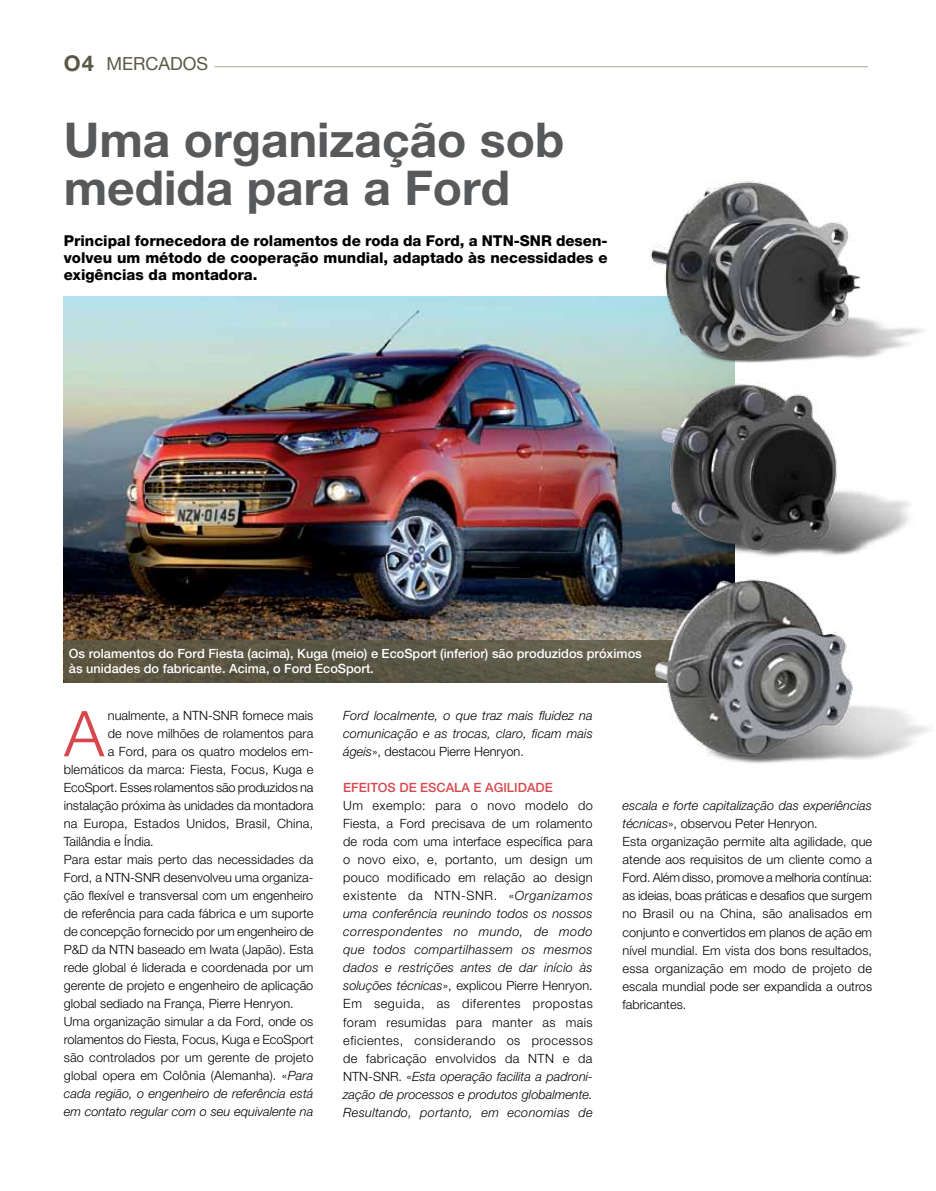
<style>
.page{position:relative;width:936px;height:1191px;background:#fff}
.page>*{position:absolute;margin:0;border:0;box-sizing:border-box;transform-origin:0 0}
.t1{font:300 63.15px "Helvetica Neue";color:#d6484e}
.t2{font:700 48px/48px "Helvetica Neue";color:#58595b}
.t3{font:18px "Helvetica Neue";color:#5b5945}
.t4{font:800 15px/17.2px "Helvetica Neue";color:#000;text-align:justify}
.t5{font:300 12.75px/18px "Helvetica Neue";color:#000;text-align:justify}
.t6{font:italic 300 12.75px/18px "Helvetica Neue";color:#000;text-align:justify}
.t7{font:500 12.75px/15px "Helvetica Neue";color:#fff}
.t8{font:500 12.75px "Helvetica Neue";color:#d6484e}
.s1{font-weight:700;font-size:21.75px}
.s2{font-style:italic}
.s3{font-style:normal}
</style>
<div class="page">
<img style="left:64px;top:297px;width:583px;height:343px">
<hr style="left:214px;top:66px;width:654px;height:1px;background:#aaa998">
<img style="left:640px;top:181px;width:284px;height:206px">
<img style="left:647px;top:370px;width:277px;height:197px">
<div style="left:64px;top:640px;width:634px;height:43px;background:#5b5945"></div>
<img style="left:645px;top:567px;width:285px;height:197px">
<h3 class="t3" style="left:64px;top:53px;width:146px"><span class="s1">O4</span> MERCADOS</h3>
<h2 class="t2" style="left:64px;top:114px;width:502px">Uma organização sob medida para a Ford</h2>
<p class="t4" style="left:64px;top:231px;width:545px">Principal fornecedora de rolamentos de roda da Ford, a NTN-SNR desen&shy;volveu um método de cooperação mundial, adaptado às necessidades e exigências da montadora.</p>
<p class="t7" style="left:69px;top:646px;width:574px">Os rolamentos do Ford Fiesta (acima), Kuga (meio) e EcoSport (inferior) são produzidos próximos às unidades do fabricante. Acima, o Ford EcoSport.</p>
<h1 class="t1" style="left:64px;top:695px;width:41px">A</h1>
<p class="t5" style="left:108px;top:706px;width:207px">nualmente, a NTN-SNR fornece mais</p>
<p class="t5" style="left:108px;top:724px;width:207px">de nove milhões de rolamentos para</p>
<p class="t5" style="left:108px;top:742px;width:207px">a Ford, para os quatro modelos em-</p>
<p class="t5" style="left:64px;top:760px;width:251px">blemáticos da marca: Fiesta, Focus, Kuga e</p>
<p class="t5" style="left:64px;top:778px;width:251px">EcoSport. Esses rolamentos são produzidos na</p>
<p class="t5" style="left:64px;top:796px;width:251px">instalação próxima às unidades da montadora</p>
<p class="t5" style="left:64px;top:814px;width:251px">na Europa, Estados Unidos, Brasil, China,</p>
<p class="t5" style="left:64px;top:832px;width:91px">Tailândia e Índia.</p>
<p class="t5" style="left:64px;top:850px;width:251px">Para estar mais perto das necessidades da</p>
<p class="t5" style="left:64px;top:868px;width:251px">Ford, a NTN-SNR desenvolveu uma organiza-</p>
<p class="t5" style="left:64px;top:886px;width:251px">ção flexível e transversal com um engenheiro</p>
<p class="t5" style="left:64px;top:904px;width:251px">de referência para cada fábrica e um suporte</p>
<p class="t5" style="left:64px;top:922px;width:251px">de concepção fornecido por um engenheiro de</p>
<p class="t5" style="left:64px;top:940px;width:251px">P&amp;D da NTN baseado em Iwata (Japão). Esta</p>
<p class="t5" style="left:64px;top:958px;width:251px">rede global é liderada e coordenada por um</p>
<p class="t5" style="left:64px;top:976px;width:251px">gerente de projeto e engenheiro de aplicação</p>
<p class="t5" style="left:64px;top:994px;width:231px">global sediado na França, Pierre Henryon.</p>
<p class="t5" style="left:64px;top:1012px;width:251px">Uma organização simular a da Ford, onde os</p>
<p class="t5" style="left:64px;top:1030px;width:251px">rolamentos do Fiesta, Focus, Kuga e EcoSport</p>
<p class="t5" style="left:64px;top:1048px;width:251px">são controlados por um gerente de projeto</p>
<p class="t5" style="left:64px;top:1066px;width:251px">global opera em Colônia (Alemanha). «<span class="s2">Para</span></p>
<p class="t6" style="left:64px;top:1084px;width:251px">cada região, o engenheiro de referência está</p>
<p class="t6" style="left:64px;top:1102px;width:251px">em contato regular com o seu equivalente na</p>
<p class="t6" style="left:343px;top:706px;width:251px">Ford localmente, o que traz mais fluidez na comunicação e as trocas, claro, ficam mais ágeis<span class="s3">», destacou Pierre Henryon.</span></p>
<p class="t8" style="left:343px;top:780px;width:211px">Efeitos de escala e agili dade</p>
<p class="t5" style="left:343px;top:796px;width:251px">Um exemplo: para o novo modelo do Fiesta, a Ford precisava de um rolamento de roda com uma interface específica para o novo eixo, e, portanto, um design um pouco modificado em relação ao design existente da NTN-SNR. «<span class="s2">Organizamos uma conferência reunindo todos os nossos correspondentes no mundo, de modo que todos compartilhassem os mesmos dados e restrições antes de dar início às soluções técnicas</span>», explicou P ierre Henryon.<br>Em seguida, as diferentes propostas foram resumidas para manter as mais eficientes, considerando os processos de fabricação envolvidos da NTN e da NTN-SNR. «<span class="s2">Esta operação facilita a padroni&shy;zação de processos e produtos globalmente.<br>Resultando, portanto, em economias de</span></p>
<p class="t5" style="left:622px;top:796px;width:251px;text-align:left"><span class="s2">escala e forte capitalização das experiências técnicas</span>», observou Peter Henryon.<br>Esta organização permite alta agilidade, que atende aos requisitos de um cliente como a Ford. Além disso, promove a melhoria contínua: as ideias, boas práticas e desafios que surgem no Brasil ou na China, são analisados em conjunto e convertidos em planos de ação em nível mundial. Em vista dos bons resultados, essa organização em modo de projeto de escala mundial pode ser expandida a outros fabricantes.</p>
</div>
